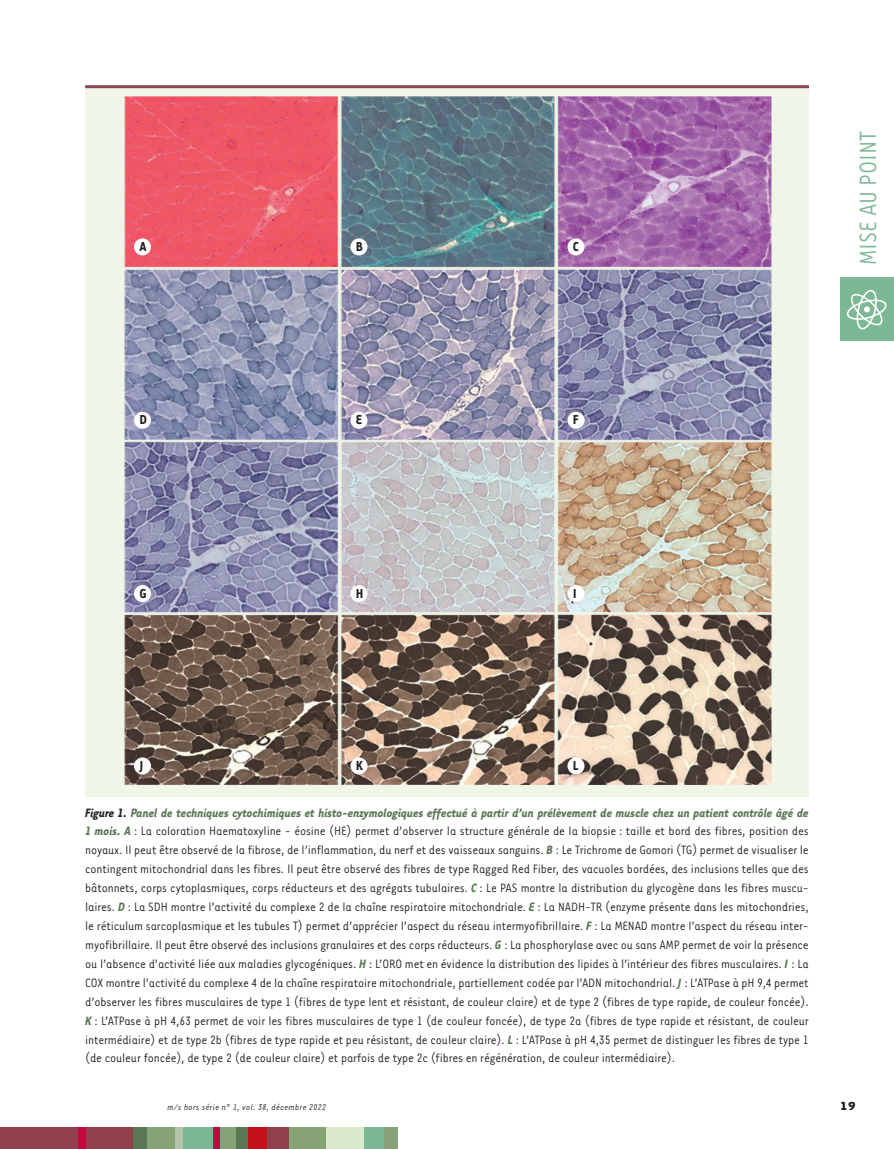
<style>
.page{position:relative;width:894px;height:1149px;background:#fff}
.page>*{position:absolute;margin:0;border:0;box-sizing:border-box;transform-origin:0 0}
.t1{font:27px "Tarzana Narrow";color:#7db894}
.t2{font:700 15px "Tarzana Narrow";color:#231f20}
.t3{font:13.95px/18.9px "Tarzana Narrow";letter-spacing:-.01em;color:#231f20;text-align:justify}
.t4{font:700 13.5px "Tarzana Wide";color:#231f20}
.t5{font:italic 9.75px "Tarzana Narrow";letter-spacing:.025em;color:#231f20}
.s1{font-weight:700;font-style:italic}
.s2{font-weight:700;font-style:italic;color:#5a7755}
</style>
<div class="page">
<div style="left:0;top:1127px;width:134px;height:21px;background:#913f4b"></div>
<div style="left:235px;top:1127px;width:13px;height:21px;background:#5a7755"></div>
<div style="left:78px;top:1127px;width:7px;height:21px;background:#c40941"></div>
<div style="left:133px;top:1127px;width:22px;height:21px;background:#5a7755"></div>
<div style="left:147px;top:1127px;width:30px;height:21px;background:#86a375"></div>
<div style="left:175px;top:1127px;width:9px;height:21px;background:#b3c3aa"></div>
<div style="left:183px;top:1127px;width:30px;height:21px;background:#7db894"></div>
<div style="left:217px;top:1127px;width:19px;height:21px;background:#86a375"></div>
<div style="left:213px;top:1127px;width:6px;height:21px;background:#c40941"></div>
<div style="left:248px;top:1127px;width:27px;height:21px;background:#c4121a"></div>
<div style="left:287px;top:1127px;width:39px;height:21px;background:#86a375"></div>
<div style="left:267px;top:1127px;width:21px;height:21px;background:#913f4b"></div>
<div style="left:326px;top:1127px;width:38px;height:21px;background:#d9eaca"></div>
<div style="left:364px;top:1127px;width:20px;height:21px;background:#7db894"></div>
<div style="left:383px;top:1127px;width:14px;height:21px;background:#86a375"></div>
<div style="left:840px;top:277px;width:53px;height:63px;background:#7db894"></div>
<svg style="left:847px;top:290px;width:39px;height:39px"></svg>
<div style="left:85px;top:85px;width:723px;height:712px;background:#eff6e8"></div>
<img style="left:124px;top:97px;width:647px;height:688px">
<div style="left:350px;top:238px;width:17px;height:17px;background:#fff;border-radius:50%"></div>
<div style="left:567px;top:238px;width:17px;height:17px;background:#fff;border-radius:50%"></div>
<div style="left:134px;top:238px;width:17px;height:17px;background:#fff;border-radius:50%"></div>
<div style="left:350px;top:411px;width:17px;height:18px;background:#fff;border-radius:50%"></div>
<div style="left:567px;top:411px;width:17px;height:18px;background:#fff;border-radius:50%"></div>
<div style="left:134px;top:411px;width:17px;height:18px;background:#fff;border-radius:50%"></div>
<div style="left:350px;top:585px;width:17px;height:17px;background:#fff;border-radius:50%"></div>
<div style="left:567px;top:585px;width:17px;height:17px;background:#fff;border-radius:50%"></div>
<div style="left:134px;top:585px;width:17px;height:17px;background:#fff;border-radius:50%"></div>
<div style="left:350px;top:757px;width:17px;height:17px;background:#fff;border-radius:50%"></div>
<div style="left:567px;top:757px;width:17px;height:17px;background:#fff;border-radius:50%"></div>
<div style="left:134px;top:757px;width:17px;height:17px;background:#fff;border-radius:50%"></div>
<hr style="left:85px;top:85px;width:723px;height:3px;background:#8d454f">
<p class="t2" style="left:139px;top:237px;width:9px">A</p>
<p class="t2" style="left:356px;top:237px;width:9px">B</p>
<p class="t2" style="left:572px;top:237px;width:7px">C</p>
<p class="t2" style="left:139px;top:410px;width:9px">D</p>
<p class="t2" style="left:356px;top:410px;width:8px">E</p>
<p class="t2" style="left:572px;top:410px;width:7px">F</p>
<h1 class="t1" style="left:851px;top:265px;width:136px;rotate:-90deg">MISE AU POINT</h1>
<p class="t2" style="left:139px;top:584px;width:9px">G</p>
<p class="t2" style="left:356px;top:584px;width:9px">H</p>
<p class="t2" style="left:572px;top:584px;width:6px">I</p>
<p class="t2" style="left:139px;top:756px;width:6px">J</p>
<p class="t2" style="left:356px;top:756px;width:9px">K</p>
<p class="t2" style="left:572px;top:756px;width:7px">L</p>
<p class="t3" style="left:85px;top:802px;width:724px"><span class="s1">Figure 1.</span> <span class="s2">Panel de techniques cytochimiques et histo-enzymologiques effectué à partir d’un prélèvement de muscle chez un patient contrôle âgé de 1 mois. A</span> : La coloration Haematoxyline - éosine (HE) permet d’observer la structure générale de la biopsie : taille et bord des fibres, position des noyaux. Il peut être observé de la fibrose, de l’inflammation, du nerf et des vaisseaux sanguins. <span class="s2">B</span> : Le Trichrome de Gomori (TG) permet de visualiser le contingent mitochondrial dans les fibres. Il peut être observé des fibres de type Ragged Red Fiber, des vacuoles bordées, des inclusions telles que des bâtonnets, corps cytoplasmiques, corps réducteurs et des agrégats tubulaires. <span class="s2">C</span> : Le PAS montre la distribution du glycogène dans les fibres muscu&shy;laires. <span class="s2">D</span> : La SDH montre l’activité du complexe 2 de la chaîne respiratoire mitochondriale. <span class="s2">E</span> : La NADH-TR (enzyme présente dans les mitochondries, le réticulum sarcoplasmique et les tubules T) permet d’apprécier l’aspect du réseau intermyofibrillaire. <span class="s2">F</span> : La MENAD montre l’aspect du réseau inter&shy;myofibrillaire. Il peut être observé des inclusions granulaires et des corps réducteurs. <span class="s2">G</span> : La phosphorylase avec ou sans AMP permet de voir la présence ou l’absence d’activité liée aux maladies glycogéniques. <span class="s2">H</span> : L’ORO met en évidence la distribution des lipides à l’intérieur des fibres musculaires. <span class="s2">I</span> : La COX montre l’activité du complexe 4 de la chaîne respiratoire mitochondriale, partiellement codée par l’ADN mitochondrial. <span class="s2">J</span> : L’ATPase à pH 9,4 permet d’observer les fibres musculaires de type 1 (fibres de type lent et résistant, de couleur claire) et de type 2 (fibres de type rapide, de couleur foncée).<br><span class="s2">K</span> : L’ATPase à pH 4,63 permet de voir les fibres musculaires de type 1 (de couleur foncée), de type 2a (fibres de type rapide et résistant, de couleur intermédiaire) et de type 2b (fibres de type rapide et peu résistant, de couleur claire). <span class="s2">L</span> : L’ATPase à pH 4,35 permet de distinguer les fibres de type 1 (de couleur foncée), de type 2 (de couleur claire) et parfois de type 2c (fibres en régénération, de couleur intermédiaire).</p>
<p class="t5" style="left:167px;top:1100px;width:160px">m/s hors série n° 1, vol. 38, décembre 2022</p>
<p class="t4" style="left:839px;top:1097px;width:18px">19</p>
</div>
